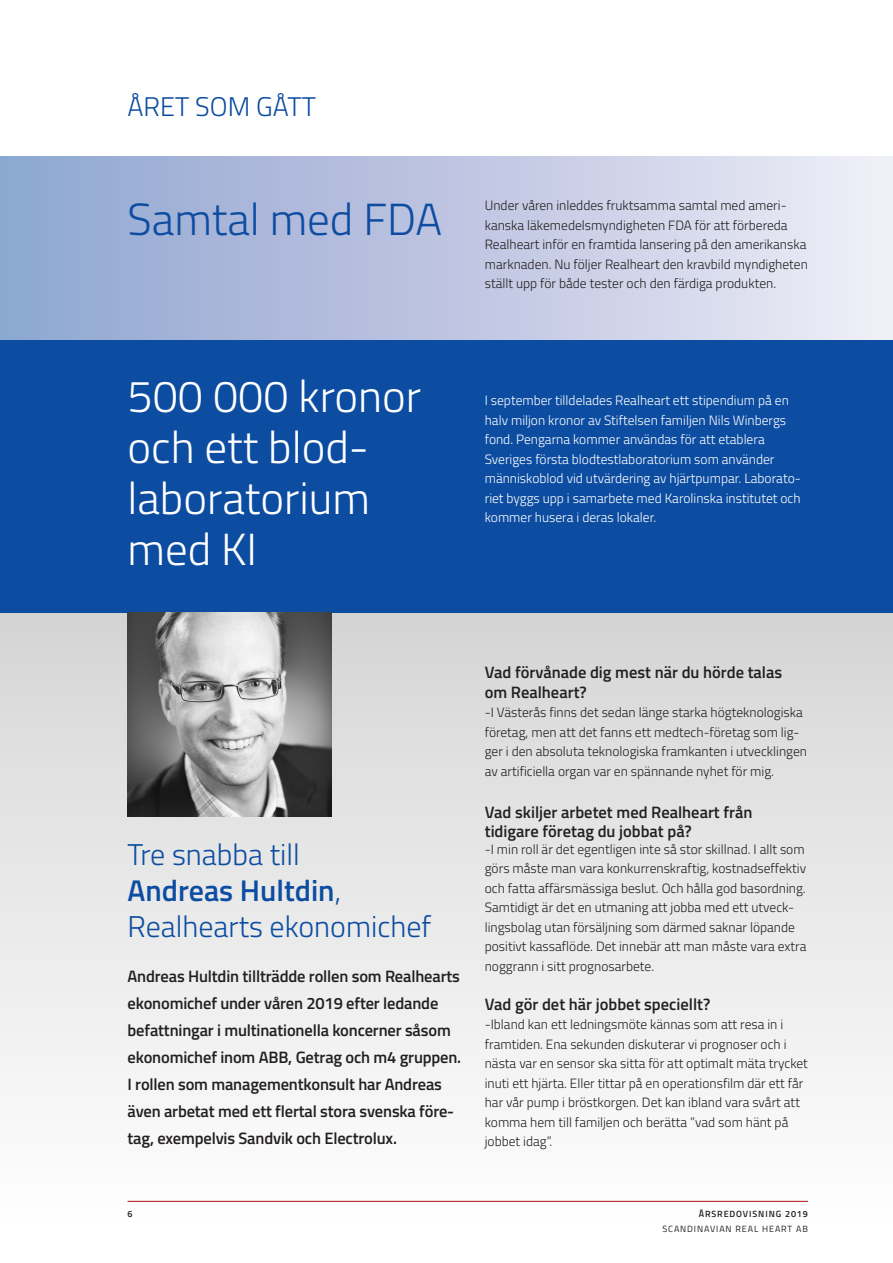
<style>
.page{position:relative;width:893px;height:1263px;background:#fff}
.page>*{position:absolute;margin:0;border:0;box-sizing:border-box;transform-origin:0 0}
.t1{font:300 45px "Titillium Web";color:#fff}
.t2{font:300 45px "Titillium Web";color:#0d4da1}
.t3{font:300 30px "Titillium Web";color:#0d4da1}
.t4{font:600 30px "Titillium Web";color:#0d4da1}
.t5{font:300 27px "Titillium Web";color:#0d4da1}
.t6{font:600 16.5px/27px "Titillium Web";letter-spacing:-.01em;color:#231f20}
.t7{font:300 13.5px/19.5px "Titillium Web";color:#231f20}
.t8{font:300 13.5px/19.5px "Titillium Web";color:#fff}
.t9{font:9px "Titillium Web";letter-spacing:.1em;color:#231f20}
.t10{font:600 9px "Titillium Web";letter-spacing:.1em;color:#231f20}
.s1{font-weight:300}
</style>
<div class="page">
<div style="left:0;top:613px;width:893px;height:612px;background:linear-gradient(to bottom,#d5d5d6,#fefeff)"></div>
<svg style="left:892px;top:770px;width:1px;height:399px"></svg>
<hr style="left:892px;top:157px;width:1px;height:613px;background:#dadbdb">
<hr style="left:128px;top:1201px;width:680px;height:1px;background:#b00d15">
<div style="left:0;top:156px;width:893px;height:186px;background:linear-gradient(to right,#8ea3cf,#efecf6)"></div>
<div style="left:0;top:340px;width:893px;height:272px;background:#0d4da1"></div>
<img style="left:128px;top:613px;width:204px;height:204px">
<p class="t5" style="left:128px;top:87px;width:190px">ÅRET SOM GÅTT</p>
<p class="t2" style="left:128px;top:186px;width:316px">Samtal med FDA</p>
<p class="t1" style="left:128px;top:363px;width:295px">500 000 kronor</p>
<p class="t1" style="left:128px;top:414px;width:243px">och ett blod-</p>
<p class="t1" style="left:128px;top:465px;width:244px">laboratorium</p>
<p class="t1" style="left:128px;top:516px;width:131px">med KI</p>
<p class="t7" style="left:485px;top:195px;width:325px">Under våren inleddes fruktsamma samtal med ameri&shy;kanska läkemedelsmyndigheten FDA för att förbereda Realheart inför en framtida lansering på den amerikanska marknaden. Nu följer Realheart den kravbild myndigheten ställt upp för både tester och den färdiga produkten.</p>
<p class="t8" style="left:485px;top:390px;width:318px">I september tilldelades Realheart ett stipendium på en halv miljon kronor av Stiftelsen familjen Nils Winbergs fond. Pengarna kommer användas för att etablera Sveriges första blodtestlaboratorium som använder människoblod vid utvärdering av hjärtpumpar. Laborato&shy;riet byggs upp i samarbete med Karolinska institutet och kommer husera i deras lokaler.</p>
<p class="t3" style="left:128px;top:833px;width:174px">Tre snabba till</p>
<p class="t4" style="left:128px;top:868px;width:215px">Andreas Hultdin<span class="s1">,</span></p>
<p class="t3" style="left:128px;top:905px;width:305px">Realhearts ekonomichef</p>
<p class="t6" style="left:128px;top:961px;width:335px">Andreas Hultdin tillträdde rollen som Realhearts ekonomichef under våren 2019 efter ledande befattningar i multinationella koncerner såsom ekonomichef inom ABB, Getrag och m4 gruppen.<br>I rollen som managementkonsult har Andreas även arbetat med ett flertal stora svenska före&shy;tag, exempelvis Sandvik och Electrolux.</p>
<p class="t6" style="left:485px;top:662px;width:299px;line-height:19.5px">Vad förvånade dig mest när du hörde talas om Realheart?</p>
<p class="t7" style="left:485px;top:702px;width:324px">-I Västerås finns det sedan länge starka högteknologiska företag, men att det fanns ett medtech-företag som lig&shy;ger i den absoluta teknologiska framkanten i utvecklingen av artificiella organ var en spännande nyhet för mig.</p>
<p class="t6" style="left:485px;top:797px;width:269px">Vad skiljer arbetet med Realheart från</p>
<p class="t6" style="left:485px;top:817px;width:208px">tidigare företag du jobbat på?</p>
<p class="t7" style="left:485px;top:838px;width:323px;text-align:justify">-I min roll är det egentligen inte så stor skillnad. I allt som görs måste man vara konkurrenskraftig, kostnadseffektiv och fatta affärsmässiga beslut. Och hålla god basordning.</p>
<p class="t7" style="left:485px;top:897px;width:323px">Samtidigt är det en utmaning att jobba med ett utveck&shy;lingsbolag utan försäljning som därmed saknar löpande positivt kassaflöde. Det innebär att man måste vara extra noggrann i sitt prognosarbete.</p>
<p class="t6" style="left:485px;top:989px;width:227px">Vad gör det här jobbet speciellt?</p>
<p class="t7" style="left:485px;top:1014px;width:325px">-Ibland kan ett ledningsmöte kännas som att resa in i framtiden. Ena sekunden diskuterar vi prognoser och i nästa var en sensor ska sitta för att optimalt mäta trycket inuti ett hjärta. Eller tittar på en operationsfilm där ett får har vår pump i bröstkorgen. Det kan ibland vara svårt att komma hem till familjen och berätta ”vad som hänt på jobbet idag”.</p>
<p class="t10" style="left:128px;top:1207px;width:7px">6</p>
<p class="t10" style="left:699px;top:1207px;width:111px">ÅRSREDOVISNING 2019</p>
<p class="t9" style="left:662px;top:1222px;width:147px">SCANDINAVIAN REAL HEART AB</p>
</div>
